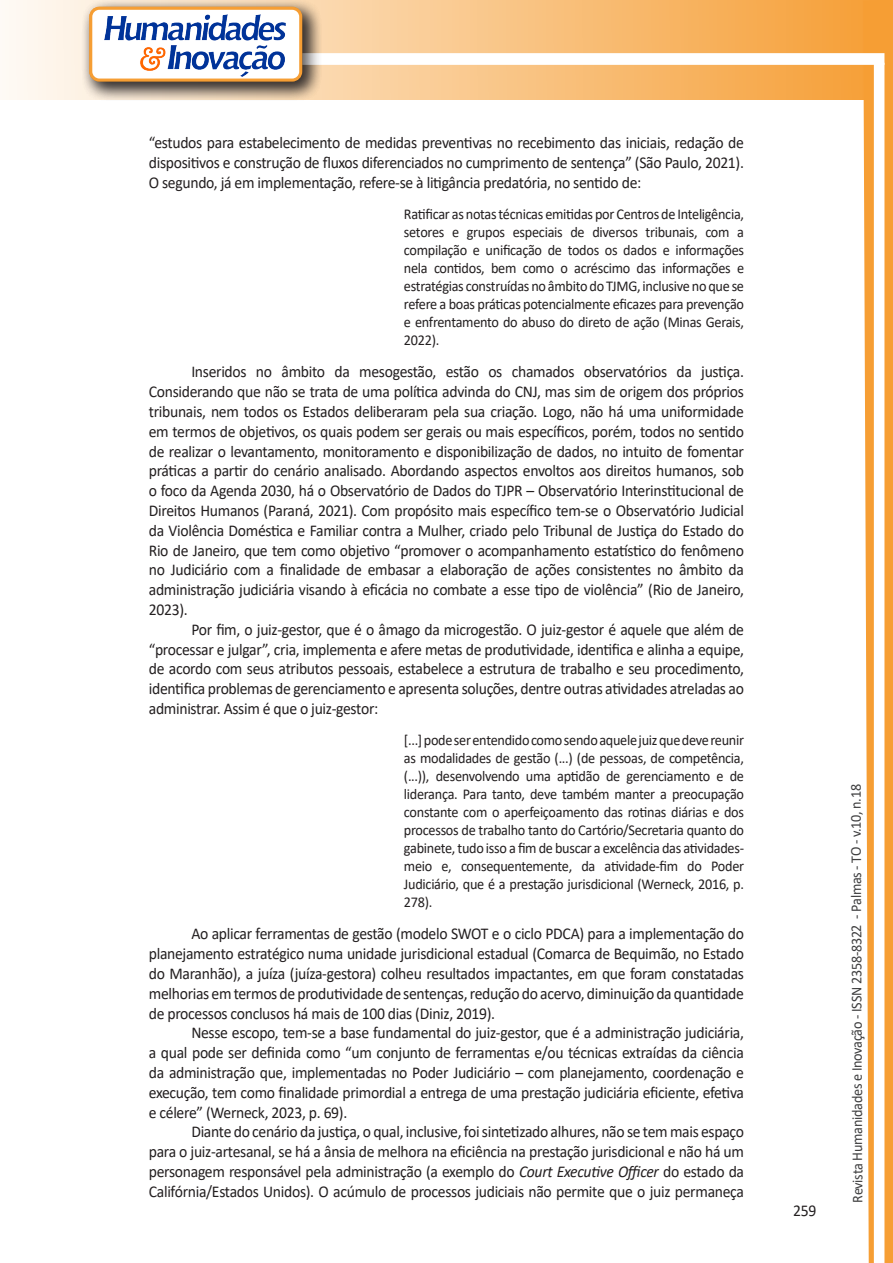
<style>
.page{position:relative;width:893px;height:1263px;background:#fff}
.page>*{position:absolute;margin:0;border:0;box-sizing:border-box;transform-origin:0 0}
.texto{font:16.5px/19.8px "Calibri";letter-spacing:-.02em;color:#231f20;text-align:justify;scale:.95 1}
.citacao{font:15px/18px "Calibri";letter-spacing:-.02em;color:#231f20;text-align:justify;scale:.95 1}
.t1{font:15px "Calibri";letter-spacing:-.025em;color:#3e3e3f;scale:.95 1}
.s1{font-style:italic}
</style>
<div class="page">
<svg style="left:5px;top:0;width:858px;height:100px;background:#f9c484"></svg>
<div style="left:302px;top:53px;width:582px;height:12px;background:#fff;border:2px solid #fff"></div>
<svg style="left:863px;top:0;width:30px;height:1263px"></svg>
<div style="left:81px;top:0;width:241px;height:102px;background:#231f20;opacity:.75"></div>
<div style="left:91px;top:8px;width:210px;height:72px;background:#fff;border-radius:9px"></div>
<img style="left:104px;top:14px;width:181px;height:62px">
<div style="left:89px;top:7px;width:213px;height:75px;border:3px solid #f69e34;border-radius:9px"></div>
<p class="texto" style="left:149px;top:133px;width:628px">“estudos para estabelecimento de medidas preventivas no recebimento das iniciais, redação de dispositivos e construção de fluxos diferenciados no cumprimento de sentença” (São Paulo, 2021).<br>O segundo, já em implementação, refere-se à litigância predatória, no sentido de:</p>
<p class="citacao" style="left:404px;top:204px;width:360px">Ratificar as notas técnicas emitidas por Centros de Inteligência, setores e grupos especiais de diversos tribunais, com a compilação e unificação de todos os dados e informações nela contidos, bem como o acréscimo das informações e estratégias construídas no âmbito do TJMG, inclusive no que se refere a boas práticas potencialmente eficazes para prevenção e enfrentamento do abuso do direto de ação (Minas Gerais, 2022).</p>
<p class="texto" style="left:149px;top:362px;width:628px;text-indent:43px">Inseridos no âmbito da mesogestão, estão os chamados observatórios da justiça.<br>Considerando que não se trata de uma política advinda do CNJ, mas sim de origem dos próprios tribunais, nem todos os Estados deliberaram pela sua criação. Logo, não há uma uniformidade em termos de objetivos, os quais podem ser gerais ou mais específicos, porém, todos no sentido de realizar o levantamento, monitoramento e disponibilização de dados, no intuito de fomentar práticas a partir do cenário analisado. Abordando aspectos envoltos aos direitos humanos, sob o foco da Agenda 2030, há o Observatório de Dados do TJPR – Observatório Interinstitucional de Direitos Humanos (Paraná, 2021). Com propósito mais específico tem-se o Observatório Judicial da Violência Doméstica e Familiar contra a Mulher, criado pelo Tribunal de Justiça do Estado do Rio de Janeiro, que tem como objetivo “promover o acompanhamento estatístico do fenômeno no Judiciário com a finalidade de embasar a elaboração de ações consistentes no âmbito da administração judiciária visando à eficácia no combate a esse tipo de violência” (Rio de Janeiro, 2023).</p>
<p class="texto" style="left:149px;top:619px;width:628px;text-indent:43px">Por fim, o juiz-gestor, que é o âmago da microgestão. O juiz-gestor é aquele que além de “processar e julgar”, cria, implementa e afere metas de produtividade, identifica e alinha a equipe, de acordo com seus atributos pessoais, estabelece a estrutura de trabalho e seu procedimento, identifica problemas de gerenciamento e apresenta soluções, dentre outras atividades atreladas ao administrar. Assim é que o juiz-gestor:</p>
<p class="citacao" style="left:404px;top:730px;width:360px">[...] pode ser entendido como sendo aquele juiz que deve reunir as modalidades de gestão (...) (de pessoas, de competência, (...)), desenvolvendo uma aptidão de gerenciamento e de liderança. Para tanto, deve também manter a preocupação constante com o aperfeiçoamento das rotinas diárias e dos processos de trabalho tanto do Cartório/Secretaria quanto do gabinete, tudo isso a fim de buscar a excelência das atividades&shy;meio e, consequentemente, da atividade-fim do Poder Judiciário, que é a prestação jurisdicional (Werneck, 2016, p.<br>278).</p>
<p class="texto" style="left:149px;top:923px;width:628px;text-indent:43px">Ao aplicar ferramentas de gestão (modelo SWOT e o ciclo PDCA) para a implementação do planejamento estratégico numa unidade jurisdicional estadual (Comarca de Bequimão, no Estado do Maranhão), a juíza (juíza-gestora) colheu resultados impactantes, em que foram constatadas melhorias em termos de produtividade de sentenças, redução do acervo, diminuição da quantidade de processos conclusos há mais de 100 dias (Diniz, 2019).</p>
<p class="texto" style="left:149px;top:1022px;width:628px;text-indent:43px">Nesse escopo, tem-se a base fundamental do juiz-gestor, que é a administração judiciária, a qual pode ser definida como “um conjunto de ferramentas e/ou técnicas extraídas da ciência da administração que, implementadas no Poder Judiciário – com planejamento, coordenação e execução, tem como finalidade primordial a entrega de uma prestação judiciária eficiente, efetiva e célere” (Werneck, 2023, p. 69).</p>
<p class="texto" style="left:149px;top:1121px;width:628px;text-indent:43px">Diante do cenário da justiça, o qual, inclusive, foi sintetizado alhures, não se tem mais espaço para o juiz-artesanal, se há a ânsia de melhora na eficiência na prestação jurisdicional e não há um personagem responsável pela administração (a exemplo do <span class="s1">Court Executive Officer</span> do estado da Califórnia/Estados Unidos). O acúmulo de processos judiciais não permite que o juiz permaneça</p>
<p class="texto" style="left:793px;top:1200px;width:26px">259</p>
<p class="t1" style="left:846px;top:1203px;width:442px;rotate:-90deg">Revista Humanidades e Inovação - ISSN 2358-8322 - Palmas - TO - v.10, n.18</p>
</div>
